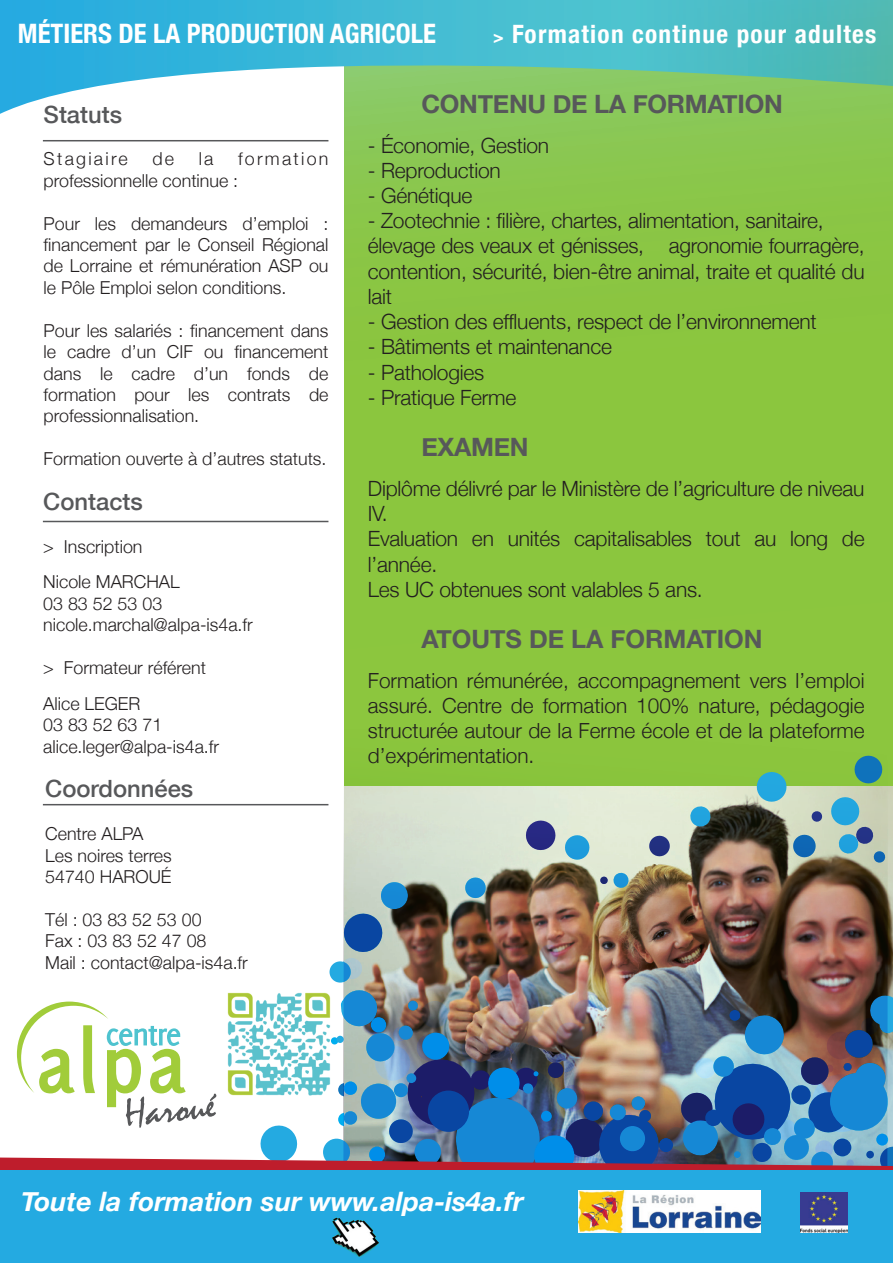
<style>
.page{position:relative;width:893px;height:1263px;background:#fff}
.page>*{position:absolute;margin:0;border:0;box-sizing:border-box;transform-origin:0 0}
.t1{font:italic 700 26.7px "Helvetica Neue";color:#fff}
.t2{font:700 condensed 26.7px "Helvetica Neue";color:#fff}
.t3{font:700 25.2px "Helvetica Neue";letter-spacing:-.01em;color:#57585a}
.t4{font:700 condensed 25.2px "Helvetica Neue";letter-spacing:.05em;color:#fff}
.t5{font:500 23.85px "Helvetica Neue";color:#57585a}
.t6{font:300 21px/25.2px "Helvetica Neue";letter-spacing:-.01em;color:#231f20}
.t7{font:300 20.85px/25px "Helvetica Neue";color:#231f20;text-align:justify}
.t8{font:300 17.85px/21.5px "Helvetica Neue";color:#231f20}
.t9{font:300 17.85px "Helvetica Neue";letter-spacing:.125em;color:#231f20}
.s1{font-size:17.85px}
</style>
<div class="page">
<svg style="left:344px;top:114px;width:549px;height:673px;background:#8ac641"></svg>
<svg style="left:892px;top:889px;width:1px;height:28px"></svg>
<div style="left:330px;top:961px;width:21px;height:21px;background:#24aae1;border-radius:50%"></div>
<img style="left:343px;top:729px;width:545px;height:259px">
<div style="left:0;top:1170px;width:893px;height:93px;background:#24aae1"></div>
<img style="left:800px;top:1192px;width:47px;height:41px">
<img style="left:578px;top:1190px;width:182px;height:43px">
<img style="left:332px;top:1217px;width:47px;height:40px">
<hr style="left:43px;top:521px;width:285px;height:1px;background:#57585a">
<hr style="left:43px;top:804px;width:285px;height:1px;background:#57585a">
<hr style="left:43px;top:140px;width:285px;height:1px;background:#57585a">
<img style="left:0;top:988px;width:893px;height:182px">
<svg style="left:0;top:0;width:893px;height:114px;background:#65c4bc"></svg>
<h1 class="t2" style="left:18px;top:17px;width:420px">MÉTIERS DE LA PRODUCTION AGRICOLE</h1>
<h2 class="t4" style="left:493px;top:19px;width:385px"><span class="s1">&gt;</span> Formation continue pour adultes</h2>
<h3 class="t5" style="left:44px;top:100px;width:80px">Statuts</h3>
<p class="t9" style="left:44px;top:148px;width:86px">Stagiaire</p>
<p class="t8" style="left:152px;top:148px;width:23px">de</p>
<p class="t8" style="left:199px;top:148px;width:16px">la</p>
<p class="t8" style="left:44px;top:148px;width:286px;text-indent:194px">formation professionnelle continue :</p>
<p class="t8" style="left:44px;top:212px;width:286px;text-align:justify">Pour les demandeurs d’emploi : financement par le Conseil Régional de Lorraine et rémunération ASP ou le Pôle Emploi selon conditions.</p>
<p class="t8" style="left:44px;top:319px;width:286px;text-align:justify">Pour les salariés : financement dans le cadre d’un CIF ou financement dans le cadre d’un fonds de formation pour les contrats de professionnalisation.</p>
<p class="t8" style="left:44px;top:448px;width:284px">Formation ouverte à d’autres statuts.</p>
<h3 class="t5" style="left:43px;top:487px;width:101px">Contacts</h3>
<p class="t8" style="left:43px;top:528px;width:138px;line-height:35.7px">&gt; Inscription<br>Nicole MARCHAL</p>
<p class="t8" style="left:43px;top:592px;width:211px">03 83 52 53 03 nicole.marchal@alpa-is4a.fr</p>
<p class="t8" style="left:43px;top:649px;width:164px;line-height:35.7px">&gt; Formateur référent<br>Alice LEGER</p>
<p class="t8" style="left:43px;top:714px;width:177px">03 83 52 63 71 alice.leger@alpa-is4a.fr</p>
<h3 class="t5" style="left:45px;top:774px;width:150px">Coordonnées</h3>
<p class="t8" style="left:45px;top:823px;width:128px">Centre ALPA<br>Les noires terres<br>54740 HAROUÉ</p>
<p class="t8" style="left:45px;top:908px;width:204px">Tél : 03 83 52 53 00<br>Fax : 03 83 52 47 08<br>Mail : contact@alpa-is4a.fr</p>
<h2 class="t3" style="left:421px;top:89px;width:363px">CONTENU DE LA FORMATION</h2>
<p class="t6" style="left:368px;top:132px;width:183px">- Économie, Gestion</p>
<p class="t6" style="left:368px;top:157px;width:135px">- Reproduction</p>
<p class="t6" style="left:368px;top:183px;width:106px">- Génétique</p>
<p class="t6" style="left:368px;top:208px;width:498px">- Zootechnie : filière, chartes, alimentation, sanitaire, élevage des veaux et génisses, agronomie fourragère, contention, sécurité, bien-être animal, traite et qualité du lait</p>
<p class="t6" style="left:368px;top:309px;width:450px">- Gestion des effluents, respect de l’environnement</p>
<p class="t6" style="left:368px;top:334px;width:246px">- Bâtiments et maintenance</p>
<p class="t6" style="left:368px;top:359px;width:118px">- Pathologies</p>
<p class="t6" style="left:368px;top:384px;width:150px">- Pratique Ferme</p>
<h2 class="t3" style="left:421px;top:432px;width:109px">EXAMEN</h2>
<p class="t6" style="left:368px;top:475px;width:498px">Diplôme délivré par le Ministère de l’agriculture de niveau<br>IV.<br>Evaluation en unités capitalisables tout au long de l’année.<br>Les UC obtenues sont valables 5 ans.</p>
<h2 class="t3" style="left:421px;top:624px;width:343px">ATOUTS DE LA FORMATION</h2>
<p class="t7" style="left:368px;top:667px;width:498px">Formation rémunérée, accompagnement vers l’emploi assuré. Centre de formation 100% nature, pédagogie structurée autour de la Ferme école et de la plateforme d’expérimentation.</p>
<h1 class="t1" style="left:21px;top:1184px;width:504px">Toute la formation sur www.alpa-is4a.fr</h1>
</div>
